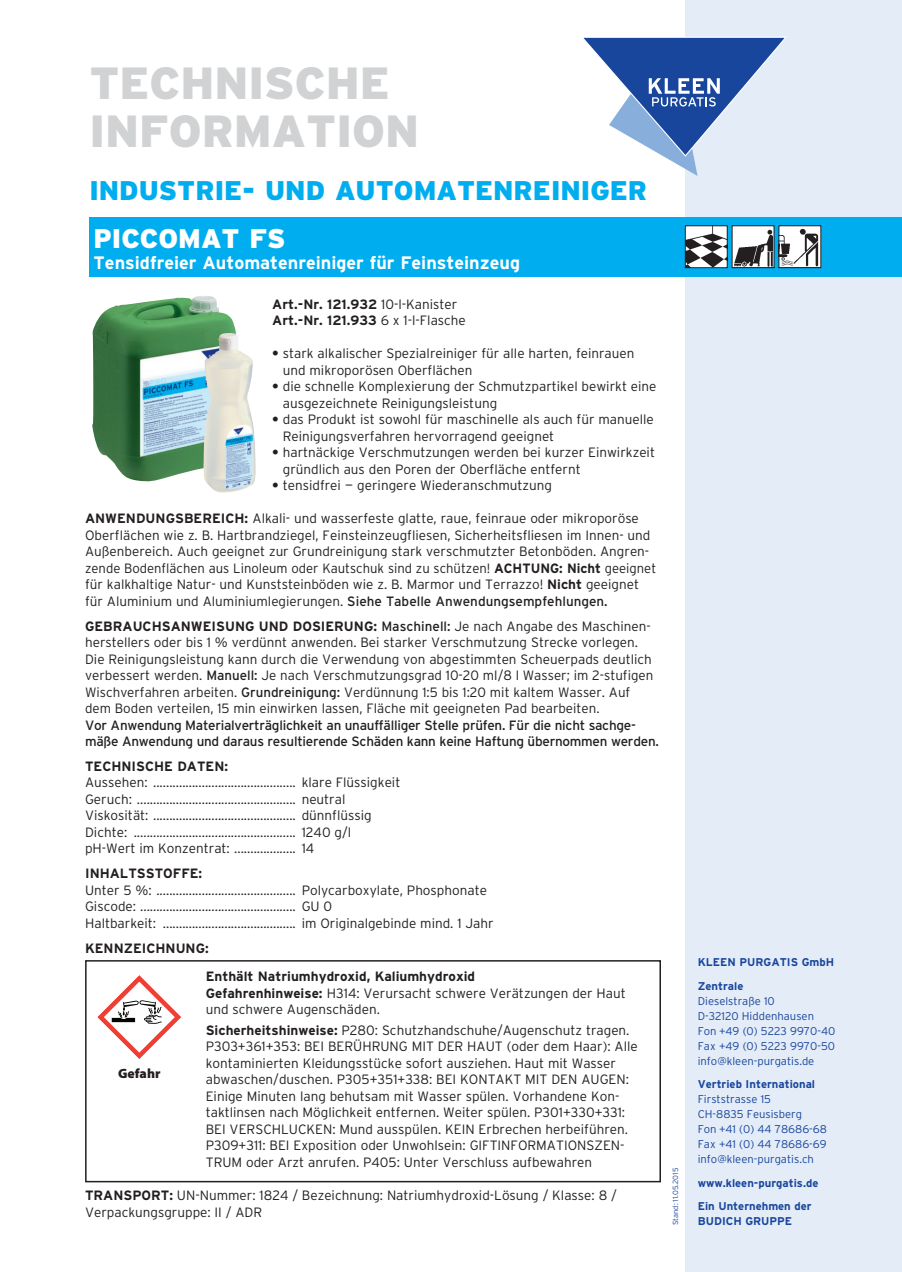
<style>
.page{position:relative;width:902px;height:1272px;background:#fff}
.page>*{position:absolute;margin:0;border:0;box-sizing:border-box;transform-origin:0 0}
.Technische_Informati{font:900 45px "Interstate";color:#d1d2d4}
.Produktgruppe{font:900 27px "Interstate";color:#00aeef}
.Produktname{font:900 27px "Interstate";color:#fff}
.Produktunterzeile{font:700 18px "Interstate";color:#fff}
.Grundschrift{font:300 13.5px/16.5px "Interstate";color:#231f20}
.Subhead_Bold_Versal{font:300 13.5px/16.5px "Interstate";color:#231f20}
.Subhead_Bold_Versal-2{font:13.5px/16.5px "Interstate";letter-spacing:-.02em;color:#231f20}
.Grundschrift-2{font:700 13.5px/16.5px "Interstate";color:#231f20}
.Subhead_Bold_Versal-3{font:700 13.5px "Interstate";color:#231f20}
.nFl_Gefahrensymbol{font:900 13.5px "Myriad Pro";color:#231f20}
.t1{font:300 11.25px/15px "Interstate";color:#18469d}
.t2{font:700 11.25px "Interstate";color:#18469d}
.t3{font:300 7.5px "Interstate";color:#18469d}
.s1{font-weight:300}
.s2{font-weight:700}
.s3{font-weight:400}
</style>
<div class="page">
<div style="left:685px;top:0;width:216px;height:1271px;background:#e4ecf7"></div>
<div style="left:89px;top:217px;width:812px;height:59px;background:#00aeef"></div>
<svg style="left:583px;top:37px;width:204px;height:139px"></svg>
<img style="left:92px;top:296px;width:144px;height:186px">
<img style="left:203px;top:333px;width:52px;height:160px">
<img style="left:687px;top:227px;width:38px;height:39px">
<div style="left:685px;top:225px;width:42px;height:43px;border:1px solid #231f20"></div>
<img style="left:733px;top:227px;width:39px;height:39px">
<div style="left:731px;top:225px;width:43px;height:43px;border:1px solid #231f20"></div>
<img style="left:780px;top:227px;width:39px;height:39px">
<div style="left:778px;top:225px;width:43px;height:43px;border:1px solid #231f20"></div>
<div style="left:85px;top:960px;width:576px;height:222px;border:2px solid #231f20"></div>
<svg style="left:97px;top:975px;width:84px;height:84px"></svg>
<p class="Technische_Informati" style="left:89px;top:58px;width:302px">TECHNISCHE</p>
<p class="Technische_Informati" style="left:89px;top:106px;width:331px">INFORMATION</p>
<p class="Produktgruppe" style="left:89px;top:175px;width:559px">INDUSTRIE- UND AUTOMATENREINIGER</p>
<p class="Produktname" style="left:94px;top:223px;width:193px">PICCOMAT FS</p>
<p class="Produktunterzeile" style="left:94px;top:253px;width:428px">Tensidfreier Automatenreiniger für Feinsteinzeug</p>
<p class="Grundschrift-2" style="left:272px;top:295px;width:195px">Art.-Nr. 121.932 <span class="s1">10-l-Kanister<br></span>Art.-Nr. 121.933 <span class="s1">6 x 1-l-Flasche</span></p>
<p class="Grundschrift" style="left:283px;top:345px;width:353px;text-indent:-10px"><span class="s2">•</span> stark alkalischer Spezialreiniger für alle harten, feinrauen und mikroporösen Oberflächen</p>
<p class="Grundschrift" style="left:283px;top:378px;width:375px;text-indent:-10px"><span class="s2">•</span> die schnelle Komplexierung der Schmutzpartikel bewirkt eine ausgezeichnete Reinigungsleistung</p>
<p class="Grundschrift" style="left:283px;top:411px;width:372px;text-indent:-10px"><span class="s2">•</span> das Produkt ist sowohl für maschinelle als auch für manuelle<br>Reinigungsverfahren hervorragend geeignet</p>
<p class="Grundschrift" style="left:283px;top:444px;width:374px;text-indent:-10px"><span class="s2">•</span> hartnäckige Verschmutzungen werden bei kurzer Einwirkzeit gründlich aus den Poren der Oberfläche entfernt</p>
<p class="Grundschrift" style="left:272px;top:477px;width:281px"><span class="s2">•</span> tensidfrei – geringere Wiederanschmutzung</p>
<p class="Subhead_Bold_Versal" style="left:85px;top:510px;width:572px"><span class="s2">ANWENDUNGSBEREICH:</span> Alkali- und wasserfeste glatte, raue, feinraue oder mikroporöse Oberflächen wie z. B. Hartbrandziegel, Feinsteinzeugfliesen, Sicherheitsfliesen im Innen- und Außenbereich. Auch geeignet zur Grundreinigung stark verschmutzter Betonböden. Angren&shy;zende Bodenflächen aus Linoleum oder Kautschuk sind zu schützen! <span class="s2">ACHTUNG: Nicht</span> geeignet für kalkhaltige Natur- und Kunststeinböden wie z. B. Marmor und Terrazzo! <span class="s2">Nicht</span> geeignet für Aluminium und Aluminiumlegierungen. <span class="s3">Siehe Tabelle Anwendungsempfehlungen.</span></p>
<p class="Subhead_Bold_Versal" style="left:85px;top:617px;width:569px"><span class="s2">GEBRAUCHSANWEISUNG UND DOSIERUNG:</span> <span class="s3">Maschinell:</span> Je nach Angabe des Maschinen&shy;herstellers oder bis 1 % verdünnt anwenden. Bei starker Verschmutzung Strecke vorlegen.<br>Die Reinigungsleistung kann durch die Verwendung von abgestimmten Scheuerpads deutlich verbessert werden. <span class="s3">Manuell:</span> Je nach Verschmutzungsgrad 10-20 ml/8 l Wasser; im 2-stufigen Wischverfahren arbeiten. <span class="s3">Grundreinigung:</span> Verdünnung 1:5 bis 1:20 mit kaltem Wasser. Auf dem Boden verteilen, 15 min einwirken lassen, Fläche mit geeigneten Pad bearbeiten.</p>
<p class="Subhead_Bold_Versal-2" style="left:85px;top:716px;width:575px">Vor Anwendung Materialverträglichkeit an unauffälliger Stelle prüfen. Für die nicht sachge&shy;mäße Anwendung und daraus resultierende Schäden kann keine Haftung übernommen werden.</p>
<p class="Subhead_Bold_Versal-3" style="left:85px;top:758px;width:144px">TECHNISCHE DATEN:</p>
<p class="Grundschrift" style="left:85px;top:774px;width:317px">Aussehen: ............................................ klare Flüssigkeit</p>
<p class="Grundschrift" style="left:85px;top:790px;width:262px">Geruch: ................................................. neutral</p>
<p class="Grundschrift" style="left:85px;top:807px;width:288px">Viskosität: ............................................ dünnflüssig</p>
<p class="Grundschrift" style="left:85px;top:823px;width:267px">Dichte: .................................................. 1240 g/l</p>
<p class="Grundschrift" style="left:85px;top:840px;width:231px">pH-Wert im Konzentrat: ................... 14</p>
<p class="Subhead_Bold_Versal-3" style="left:85px;top:865px;width:119px">INHALTSSTOFFE:</p>
<p class="Grundschrift" style="left:85px;top:881px;width:403px">Unter 5 %: ........................................... Polycarboxylate, Phosphonate</p>
<p class="Grundschrift" style="left:85px;top:898px;width:249px">Giscode: ................................................ GU 0</p>
<p class="Grundschrift" style="left:85px;top:914px;width:410px">Haltbarkeit: ......................................... im Originalgebinde mind. 1 Jahr</p>
<p class="Grundschrift-2" style="left:85px;top:939px;width:125px">KENNZEICHNUNG:</p>
<p class="nFl_Gefahrensymbol" style="left:118px;top:1064px;width:44px">Gefahr</p>
<p class="Grundschrift" style="left:206px;top:967px;width:421px"><span class="s2">Enthält Natriumhydroxid, Kaliumhydroxid<br>Gefahrenhinweise:</span> H314: Verursacht schwere Verätzungen der Haut und schwere Augenschäden.</p>
<p class="Grundschrift" style="left:206px;top:1021px;width:425px"><span class="s2">Sicherheitshinweise:</span> P280: Schutzhandschuhe/Augenschutz tragen.</p>
<p class="Grundschrift" style="left:206px;top:1038px;width:433px">P303+361+353: BEI BERÜHRUNG MIT DER HAUT (oder dem Haar): Alle kontaminierten Kleidungsstücke sofort ausziehen. Haut mit Wasser abwaschen/duschen. P305+351+338: BEI KONTAKT MIT DEN AUGEN:<br>Einige Minuten lang behutsam mit Wasser spülen. Vorhandene Kon&shy;taktlinsen nach Möglichkeit entfernen. Weiter spülen. P301+330+331:<br>BEI VERSCHLUCKEN: Mund ausspülen. KEIN Erbrechen herbeiführen.<br>P309+311: BEI Exposition oder Unwohlsein: GIFTINFORMATIONSZEN-TRUM oder Arzt anrufen. P405: Unter Verschluss aufbewahren</p>
<p class="Grundschrift" style="left:85px;top:1186px;width:533px"><span class="s2">TRANSPORT:</span> UN-Nummer: 1824 / Bezeichnung: Natriumhydroxid-Lösung / Klasse: 8 /<br>Verpackungsgruppe: II / ADR</p>
<p class="t3" style="left:671px;top:1225px;width:59px;rotate:-90deg">Stand: 11.05.2015</p>
<p class="t2" style="left:697px;top:955px;width:138px">KLEEN PURGATIS GmbH</p>
<p class="t1" style="left:697px;top:978px;width:139px"><span class="s2">Zentrale<br></span>Dieselstraße 10<br>D-32120 Hiddenhausen<br>Fon +49 (0) 5223 9970-40<br>Fax +49 (0) 5223 9970-50 info@kleen-purgatis.de</p>
<p class="t1" style="left:697px;top:1076px;width:131px"><span class="s2">Vertrieb International<br></span>Firststrasse 15<br>CH-8835 Feusisberg<br>Fon +41 (0) 44 78686-68<br>Fax +41 (0) 44 78686-69 info@kleen-purgatis.ch</p>
<p class="t2" style="left:697px;top:1176px;width:122px">www.kleen-purgatis.de</p>
<p class="t2" style="left:697px;top:1199px;width:115px">Ein Unternehmen der</p>
<p class="t2" style="left:697px;top:1214px;width:96px">BUDICH GRUPPE</p>
</div>
